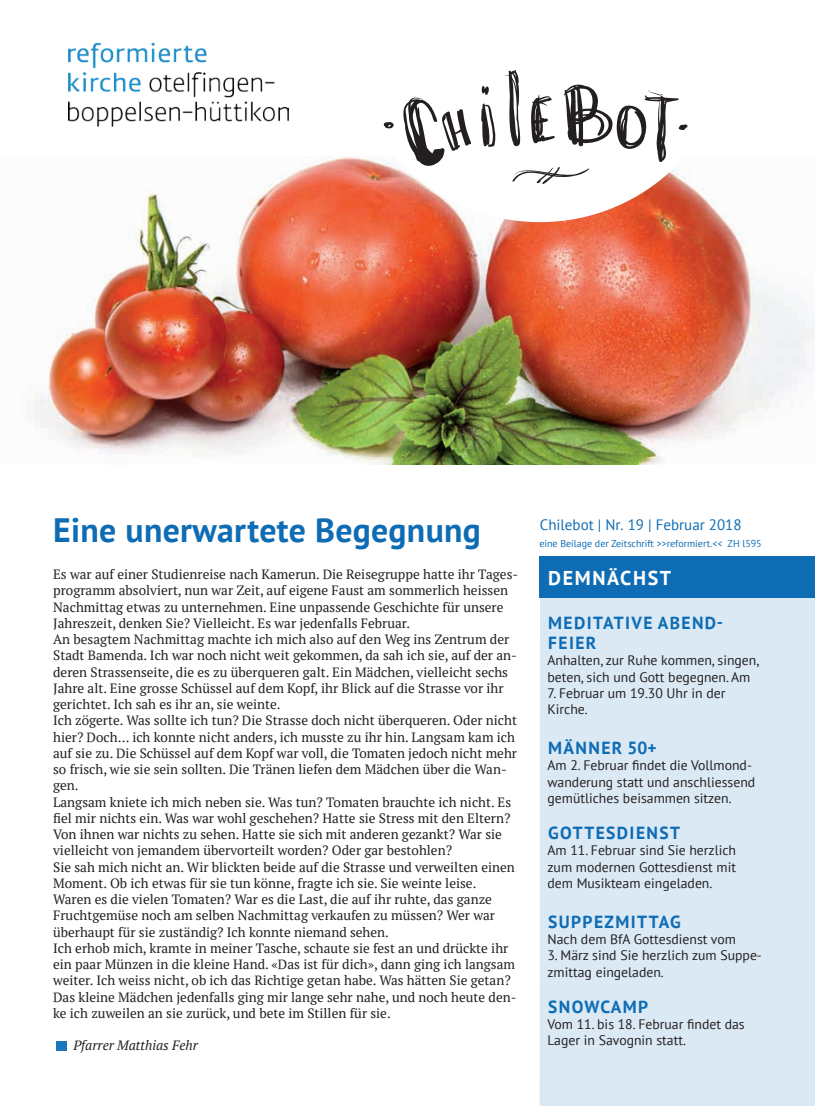
<style>
.page{position:relative;width:815px;height:1106px;background:#fff}
.page>*{position:absolute;margin:0;border:0;box-sizing:border-box;transform-origin:0 0}
.t1{font:700 33.75px "PT Sans";letter-spacing:.01em;color:#0e6cb4}
.t2{font:700 20px "PT Sans";letter-spacing:.08em;color:#fff}
.t3{font:700 17.5px/20px "PT Sans";letter-spacing:.08em;color:#0e6cb4}
.t4{font:15px "PT Sans";color:#0e6cb4}
.t5{font:13.75px/16.2px "PT Sans";color:#231f20}
.t6{font:13.5px/16.2px "PT Serif";color:#231f20}
.t7{font:italic 13.5px "PT Serif";color:#231f20}
.t8{font:10px "PT Sans";color:#0e6cb4}
</style>
<div class="page">
<img style="left:34px;top:156px;width:781px;height:308px">
<img style="left:69px;top:42px;width:220px;height:84px">
<svg style="left:347px;top:75px;width:386px;height:147px"></svg>
<svg style="left:481px;top:103px;width:16px;height:44px"></svg>
<svg style="left:383px;top:122px;width:11px;height:7px"></svg>
<svg style="left:505px;top:70px;width:183px;height:114px"></svg>
<svg style="left:481px;top:86px;width:8px;height:9px"></svg>
<svg style="left:403px;top:96px;width:69px;height:70px"></svg>
<div style="left:539px;top:598px;width:276px;height:508px;background:#dae9f4"></div>
<div style="left:56px;top:1040px;width:11px;height:10px;background:#1977bd"></div>
<div style="left:540px;top:556px;width:275px;height:42px;background:#0e6cb4"></div>
<h1 class="t1" style="left:53px;top:508px;width:429px">Eine unerwartete Begegnung</h1>
<p class="t6" style="left:53px;top:566px;width:467px">Es war auf einer Studienreise nach Kamerun. Die Reisegruppe hatte ihr Tages&shy;programm absolviert, nun war Zeit, auf eigene Faust am sommerlich heissen Nachmittag etwas zu unternehmen. Eine unpassende Geschichte für unsere Jahreszeit, denken Sie? Vielleicht. Es war jedenfalls Februar.<br>An besagtem Nachmittag machte ich mich also auf den Weg ins Zentrum der Stadt Bamenda. Ich war noch nicht weit gekommen, da sah ich sie, auf der an&shy;deren Strassenseite, die es zu überqueren galt. Ein Mädchen, vielleicht sechs Jahre alt. Eine grosse Schüssel auf dem Kopf, ihr Blick auf die Strasse vor ihr gerichtet. Ich sah es ihr an, sie weinte.<br>Ich zögerte. Was sollte ich tun? Die Strasse doch nicht überqueren. Oder nicht hier? Doch... ich konnte nicht anders, ich musste zu ihr hin. Langsam kam ich auf sie zu. Die Schüssel auf dem Kopf war voll, die Tomaten jedoch nicht mehr so frisch, wie sie sein sollten. Die Tränen liefen dem Mädchen über die Wan&shy;gen.<br>Langsam kniete ich mich neben sie. Was tun? Tomaten brauchte ich nicht. Es fiel mir nichts ein. Was war wohl geschehen? Hatte sie Stress mit den Eltern?<br>Von ihnen war nichts zu sehen. Hatte sie sich mit anderen gezankt? War sie vielleicht von jemandem übervorteilt worden? Oder gar bestohlen?<br>Sie sah mich nicht an. Wir blickten beide auf die Strasse und verweilten einen Moment. Ob ich etwas für sie tun könne, fragte ich sie. Sie weinte leise.<br>Waren es die vielen Tomaten? War es die Last, die auf ihr ruhte, das ganze Fruchtgemüse noch am selben Nachmittag verkaufen zu müssen? Wer war überhaupt für sie zuständig? Ich konnte niemand sehen.<br>Ich erhob mich, kramte in meiner Tasche, schaute sie fest an und drückte ihr ein paar Münzen in die kleine Hand. «Das ist für dich», dann ging ich langsam weiter. Ich weiss nicht, ob ich das Richtige getan habe. Was hätten Sie getan?<br>Das kleine Mädchen jedenfalls ging mir lange sehr nahe, und noch heute den&shy;ke ich zuweilen an sie zurück, und bete im Stillen für sie.</p>
<p class="t7" style="left:73px;top:1037px;width:126px">Pfarrer Matthias Fehr</p>
<p class="t4" style="left:540px;top:515px;width:203px">Chilebot | Nr. 19 | Februar 2018</p>
<p class="t8" style="left:539px;top:537px;width:224px">eine Beilage der Zeitschrift &gt;&gt;reformiert.&lt;&lt; ZH l595</p>
<h2 class="t2" style="left:548px;top:564px;width:124px">DEMNÄCHST</h2>
<p class="t3" style="left:548px;top:612px;width:177px">MEDITATIVE ABEND-<br>FEIER</p>
<p class="t5" style="left:547px;top:652px;width:214px">Anhalten, zur Ruhe kommen, singen, beten, sich und Gott begegnen. Am</p>
<p class="t5" style="left:547px;top:684px;width:179px">7. Februar um 19.30 Uhr in der<br>Kirche.</p>
<p class="t3" style="left:548px;top:737px;width:110px">MÄNNER 50+</p>
<p class="t5" style="left:547px;top:757px;width:209px">Am 2. Februar findet die Vollmond&shy;wanderung statt und anschliessend gemütliches beisammen sitzen.</p>
<p class="t3" style="left:548px;top:822px;width:133px">GOTTESDIENST</p>
<p class="t5" style="left:547px;top:842px;width:190px;text-align:justify">Am 11. Februar sind Sie herzlich zum modernen Gottesdienst mit dem Musikteam eingeladen.</p>
<p class="t3" style="left:548px;top:911px;width:134px">SUPPEZMITTAG</p>
<p class="t5" style="left:547px;top:930px;width:190px">Nach dem BfA Gottesdienst vom</p>
<p class="t5" style="left:547px;top:947px;width:216px">3. März sind Sie herzlich zum Suppe&shy;zmittag eingeladen.</p>
<p class="t3" style="left:548px;top:996px;width:102px">SNOWCAMP</p>
<p class="t5" style="left:547px;top:1015px;width:199px">Vom 11. bis 18. Februar findet das<br>Lager in Savognin statt.</p>
</div>
